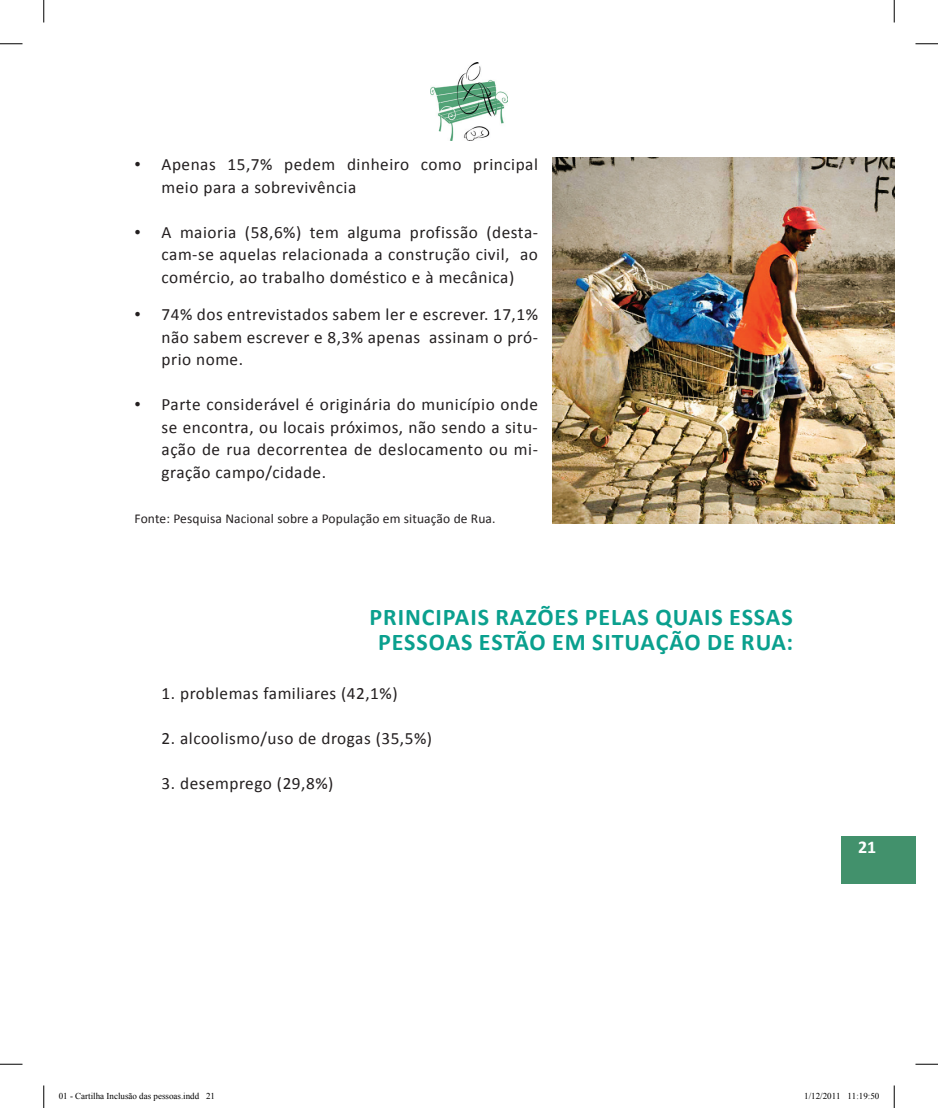
<style>
.page{position:relative;width:938px;height:1108px;background:#fff}
.page>*{position:absolute;margin:0;border:0;box-sizing:border-box;transform-origin:0 0}
.t1{font:700 24px/25.5px "Calibri";letter-spacing:.04em;color:#0aa08e;text-align:center}
.t2{font:700 18px "Calibri";color:#fff}
.t3{font:17.25px/22.5px "Calibri";letter-spacing:.03em;color:#231f20;text-align:justify}
.t4{font:13.5px "Calibri";letter-spacing:.01em;color:#231f20}
.t5{font:9px "Times New Roman";color:#000}
.s1{font-family:"Times New Roman";font-size:18px}
</style>
<div class="page">
<div style="left:841px;top:836px;width:74px;height:47px;background:#42916c"></div>
<img style="left:430px;top:62px;width:78px;height:78px">
<img style="left:553px;top:158px;width:341px;height:365px">
<svg style="left:0;top:44px;width:22px;height:1px"></svg>
<svg style="left:915px;top:44px;width:23px;height:1px"></svg>
<svg style="left:0;top:1064px;width:22px;height:1px"></svg>
<svg style="left:915px;top:1064px;width:23px;height:1px"></svg>
<svg style="left:44px;top:0;width:1px;height:22px"></svg>
<svg style="left:44px;top:1085px;width:1px;height:23px"></svg>
<svg style="left:894px;top:0;width:1px;height:22px"></svg>
<svg style="left:894px;top:1085px;width:1px;height:23px"></svg>
<p class="t3" style="left:162px;top:153px;width:378px;text-indent:-27px"><span class="s1">•</span> Apenas 15,7% pedem dinheiro como principal meio para a sobrevivência</p>
<p class="t3" style="left:162px;top:220px;width:378px;text-indent:-27px"><span class="s1">•</span> A maioria (58,6%) tem alguma profissão (desta&shy;cam-se aquelas relacionada a construção civil, ao comércio, ao trabalho doméstico e à mecânica)</p>
<p class="t3" style="left:162px;top:303px;width:378px;text-indent:-27px"><span class="s1">•</span> 74% dos entrevistados sabem ler e escrever. 17,1% não sabem escrever e 8,3% apenas assinam o pró&shy;prio nome.</p>
<p class="t3" style="left:162px;top:393px;width:378px;text-indent:-27px"><span class="s1">•</span> Parte considerável é originária do município onde se encontra, ou locais próximos, não sendo a situ&shy;ação de rua decorrentea de deslocamento ou mi&shy;gração campo/cidade.</p>
<p class="t4" style="left:135px;top:510px;width:363px">Fonte: Pesquisa Nacional sobre a População em situação de Rua.</p>
<h1 class="t1" style="left:370px;top:603px;width:425px">PRINCIPAIS RAZÕES PELAS QUAIS ESSAS<br>PESSOAS ESTÃO EM SITUAÇÃO DE RUA:</h1>
<p class="t3" style="left:162px;top:681px;width:238px">1. problemas familiares (42,1%)</p>
<p class="t3" style="left:162px;top:726px;width:272px">2. alcoolismo/uso de drogas (35,5%)</p>
<p class="t3" style="left:162px;top:771px;width:173px">3. desemprego (29,8%)</p>
<p class="t2" style="left:858px;top:836px;width:20px">21</p>
<p class="t5" style="left:59px;top:1090px;width:158px">01 - Cartilha Inclusão das pessoas.indd 21</p>
<p class="t5" style="left:804px;top:1090px;width:77px">1/12/2011 11:19:50</p>
</div>
